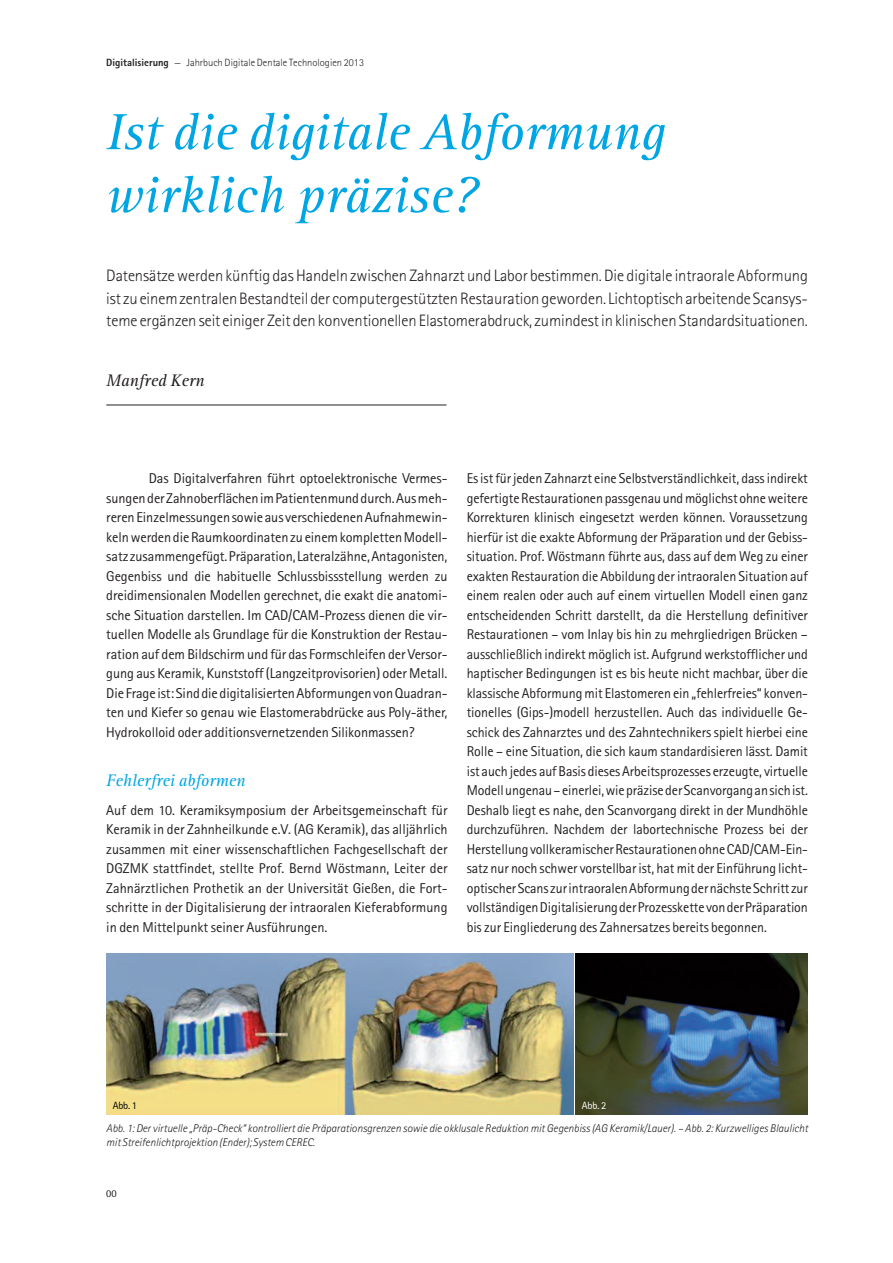
<style>
.page{position:relative;width:893px;height:1263px;background:#fff}
.page>*{position:absolute;margin:0;border:0;box-sizing:border-box;transform-origin:0 0}
.t1{font:italic 52.5px/63px "Rotis Serif";color:#00a6e4}
.t2{font:italic 17.25px "Rotis Serif";color:#00a6e4}
.t3{font:italic 17.25px "Rotis Serif";color:#231f20}
.t4{font:300 16.5px/22.5px "Rotis Sans Serif";letter-spacing:-.005em;color:#231f20;text-align:justify}
.t5{font:14.25px/19.5px "Rotis Sans Serif";letter-spacing:-.005em;color:#231f20;text-align:justify}
.t6{font:italic 300 11.25px/14.2px "Rotis Sans Serif";color:#231f20}
.t7{font:300 10.5px "Rotis Sans Serif";color:#231f20}
.t8{font:10.5px "Rotis Sans Serif";color:#000}
.t9{font:10.5px "Rotis Sans Serif";color:#fff}
.t10{font:10.5px "Rotis Semi Sans";color:#231f20}
.s1{font-weight:800}
</style>
<div class="page">
<hr style="left:106px;top:405px;width:340px;height:1px;background:#231f20">
<img style="left:106px;top:953px;width:467px;height:162px">
<img style="left:575px;top:953px;width:233px;height:162px">
<p class="t7" style="left:106px;top:59px;width:259px"><span class="s1">Digitalisierung</span> — Jahrbuch Digitale Dentale Technologien 2013</p>
<h1 class="t1" style="left:106px;top:106px;width:560px">Ist die digitale Abformung wirklich präzise?</h1>
<p class="t4" style="left:106px;top:266px;width:703px">Datensätzewerden künftig dasHandeln zwischen Zahnarzt und Labor bestimmen.Die digitale intraorale Abformung istzueinemzentralenBestandteil der computergestütztenRestaurationgeworden.Lichtoptischarbeitende Scansys&shy;teme ergänzen seit einiger Zeit den konventionellen Elastomerabdruck,zumindestin klinischen Standardsituationen.</p>
<p class="t3" style="left:106px;top:374px;width:100px">Manfred Kern</p>
<p class="t5" style="left:106px;top:470px;width:343px;text-indent:43px">Das Digitalverfahren führt optoelektronische Vermes&shy;sungenderZahnoberflächenimPatientenmunddurch.Ausmeh&shy;rerenEinzelmessungensowieaus verschiedenenAufnahmewin&shy;kelnwerdendieRaumkoordinatenzueinemkomplettenModell&shy;satzzusammengefügt.Präparation,Lateralzähne,Antagonisten, Gegenbiss und die habituelle Schlussbissstellung werden zu dreidimensionalen Modellen gerechnet, die exakt die anatomi&shy;sche Situation darstellen. Im CAD/CAM-Prozess dienen die vir&shy;tuellen Modelle als Grundlage für die Konstruktion der Restau&shy;ration auf dem Bildschirm und für das Formschleifen der Versor&shy;gung aus Keramik, Kunststoff (Langzeitprovisorien) oder Metall.<br>Die Frage ist:SinddiedigitalisiertenAbformungenvonQuadran&shy;ten und Kiefer so genau wie Elastomerabdrücke aus Poly-äther, Hydrokolloid oder additionsvernetzenden Silikonmassen?</p>
<p class="t2" style="left:106px;top:774px;width:141px">Fehlerfrei abformen</p>
<p class="t5" style="left:106px;top:801px;width:343px">Auf dem 10. Keramiksymposium der Arbeitsgemeinschaft für Keramik in der Zahnheilkunde e.V. (AG Keramik), das alljährlich zusammen mit einer wissenschaftlichen Fachgesellschaft der DGZMK stattfindet, stellte Prof. Bernd Wöstmann, Leiter der Zahnärztlichen Prothetik an der Universität Gießen, die Fort&shy;schritte in der Digitalisierung der intraoralen Kieferabformung in den Mittelpunkt seiner Ausführungen.</p>
<p class="t5" style="left:467px;top:470px;width:343px">Esistfürjeden Zahnarzt eine Selbstverständlichkeit, dassindirekt gefertigteRestaurationenpassgenauundmöglichst ohneweitere Korrekturen klinisch eingesetzt werden können. Voraussetzung hierfür ist die exakte Abformung der Präparation und der Gebiss&shy;situation. Prof. Wöstmann führte aus, dass auf dem Weg zu einer exakten Restauration die Abbildung der intraoralen Situation auf einem realen oder auch auf einem virtuellen Modell einen ganz entscheidenden Schritt darstellt, da die Herstellung definitiver Restaurationen – vom Inlay bis hin zu mehrgliedrigen Brücken – ausschließlich indirekt möglich ist. Aufgrund werkstofflicher und haptischer Bedingungen ist es bis heute nicht machbar, über die klassische Abformung mit Elastomeren ein „fehlerfreies“ konven&shy;tionelles (Gips-)modell herzustellen. Auch das individuelle Ge&shy;schick des Zahnarztes und des Zahntechnikers spielt hierbei eine Rolle – eine Situation, die sich kaum standardisieren lässt. Damit ist auch jedes auf Basis diesesArbeitsprozesses erzeugte, virtuelle Modellungenau–einerlei,wiepräzisederScanvorgangansichist.<br>Deshalb liegt es nahe, den Scanvorgang direkt in der Mundhöhle durchzuführen. Nachdem der labortechnische Prozess bei der HerstellungvollkeramischerRestaurationenohneCAD/CAM-Ein&shy;satz nur noch schwer vorstellbar ist, hat mit der Einführung licht&shy;optischerScanszurintraoralenAbformungdernächsteSchrittzur vollständigenDigitalisierungderProzesskettevonderPräparation bis zur Eingliederung des Zahnersatzes bereits begonnen.</p>
<p class="t8" style="left:113px;top:1102px;width:26px">Abb. 1</p>
<p class="t9" style="left:582px;top:1102px;width:26px">Abb. 2</p>
<p class="t6" style="left:106px;top:1122px;width:703px">Abb. 1: Der virtuelle „Präp-Check“ kontrolliert die Präparationsgrenzen sowie die okklusale Reduktion mit Gegenbiss (AG Keramik/Lauer). – Abb. 2: Kurzwelliges Blaulicht mit Streifenlichtprojektion (Ender); SystemCEREC.</p>
<p class="t10" style="left:106px;top:1190px;width:12px">00</p>
</div>
